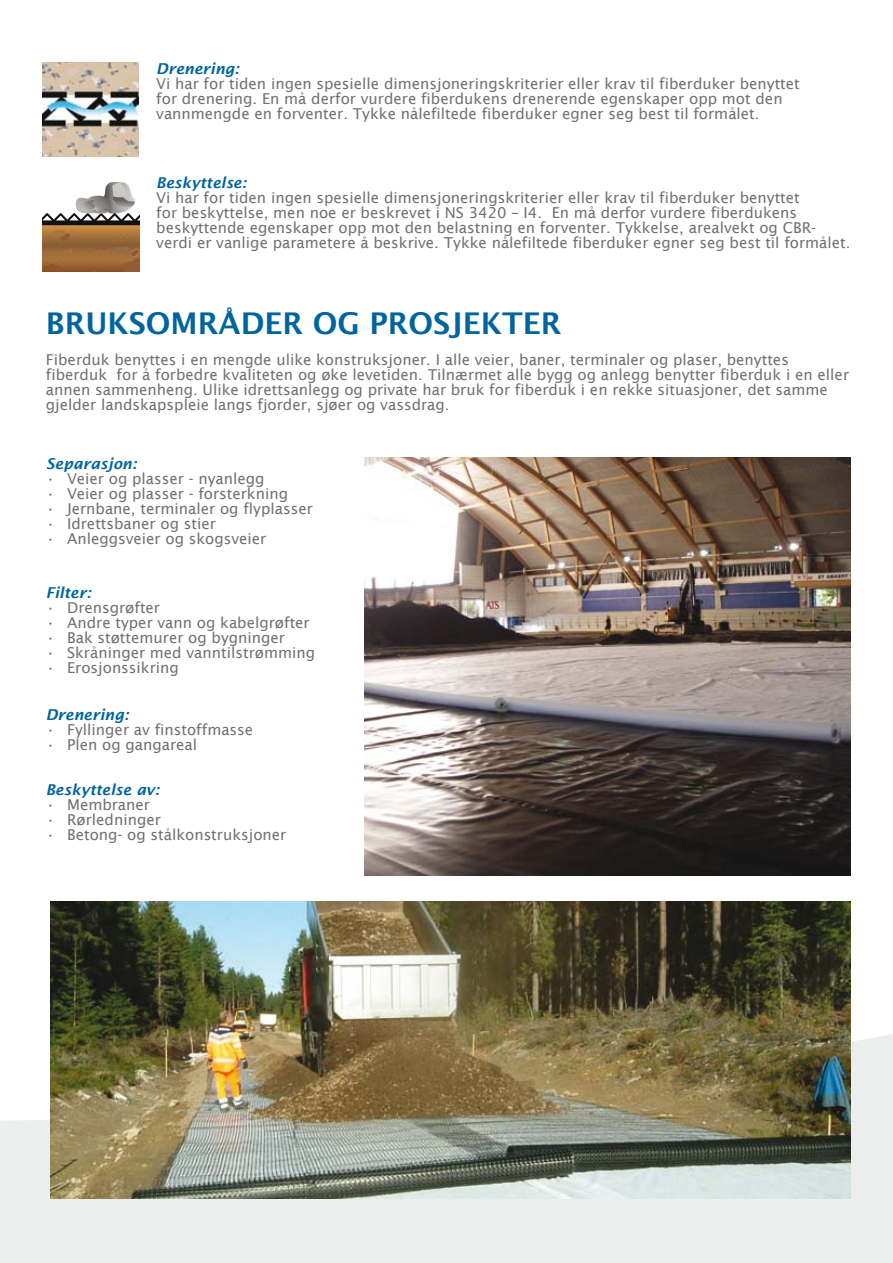
<style>
.page{position:relative;width:893px;height:1263px;background:#fff}
.page>*{position:absolute;margin:0;border:0;box-sizing:border-box;transform-origin:0 0}
.t1{font:600 30px "Lucida Sans";color:#00649f}
.t2{font:15px/15px "Lucida Sans";color:#707173}
.t3{font:italic 600 15px "Lucida Sans";color:#00649f}
</style>
<div class="page">
<div style="left:0;top:1034px;width:892px;height:229px;background:#eceded"></div>
<svg style="left:892px;top:1034px;width:1px;height:229px"></svg>
<svg style="left:42px;top:182px;width:98px;height:90px"></svg>
<img style="left:50px;top:901px;width:801px;height:298px">
<img style="left:364px;top:457px;width:487px;height:418px">
<img style="left:42px;top:62px;width:97px;height:95px">
<p class="t3" style="left:156px;top:60px;width:85px">Drenering:</p>
<p class="t2" style="left:156px;top:76px;width:645px">Vi har for tiden ingen spesielle dimensjoneringskriterier eller krav til fiberduker benyttet for drenering. En må derfor vurdere fiberdukens drenerende egenskaper opp mot den vannmengde en forventer. Tykke nålefiltede fiberduker egner seg best til formålet.</p>
<p class="t3" style="left:156px;top:174px;width:92px">Beskyttelse:</p>
<p class="t2" style="left:156px;top:190px;width:696px">Vi har for tiden ingen spesielle dimensjoneringskriterier eller krav til fiberduker benyttet<br>for beskyttelse, men noe er beskrevet i NS 3420 – I4. En må derfor vurdere fiberdukens beskyttende egenskaper opp mot den belastning en forventer. Tykkelse, arealvekt og CBR&shy;verdi er vanlige parametere å beskrive. Tykke nålefiltede fiberduker egner seg best til formålet.</p>
<h1 class="t1" style="left:46px;top:306px;width:517px">BRUKSOMRÅDER OG PROSJEKTER</h1>
<p class="t2" style="left:46px;top:352px;width:805px">Fiberduk benyttes i en mengde ulike konstruksjoner. I alle veier, baner, terminaler og plaser, benyttes fiberduk for å forbedre kvaliteten og øke levetiden. Tilnærmet alle bygg og anlegg benytter fiberduk i en eller annen sammenheng. Ulike idrettsanlegg og private har bruk for fiberduk i en rekke situasjoner, det samme gjelder landskapspleie langs fjorder, sjøer og vassdrag.</p>
<p class="t3" style="left:46px;top:455px;width:93px">Separasjon:</p>
<p class="t2" style="left:46px;top:471px;width:220px">• Veier og plasser - nyanlegg</p>
<p class="t2" style="left:46px;top:486px;width:244px">• Veier og plasser - forsterkning</p>
<p class="t2" style="left:46px;top:501px;width:269px">• Jernbane, terminaler og flyplasser</p>
<p class="t2" style="left:46px;top:516px;width:172px">• Idrettsbaner og stier</p>
<p class="t2" style="left:46px;top:531px;width:222px">• Anleggsveier og skogsveier</p>
<p class="t3" style="left:46px;top:584px;width:47px">Filter:</p>
<p class="t2" style="left:46px;top:600px;width:116px">• Drensgrøfter</p>
<p class="t2" style="left:46px;top:615px;width:265px">• Andre typer vann og kabelgrøfter</p>
<p class="t2" style="left:46px;top:630px;width:241px">• Bak støttemurer og bygninger</p>
<p class="t2" style="left:46px;top:645px;width:271px">• Skråninger med vanntilstrømming</p>
<p class="t2" style="left:46px;top:660px;width:135px">• Erosjonssikring</p>
<p class="t3" style="left:46px;top:706px;width:85px">Drenering:</p>
<p class="t2" style="left:46px;top:722px;width:209px">• Fyllinger av finstoffmasse</p>
<p class="t2" style="left:46px;top:737px;width:153px">• Plen og gangareal</p>
<p class="t3" style="left:46px;top:781px;width:115px">Beskyttelse av:</p>
<p class="t2" style="left:46px;top:797px;width:106px">• Membraner</p>
<p class="t2" style="left:46px;top:812px;width:117px">• Rørledninger</p>
<p class="t2" style="left:46px;top:827px;width:242px">• Betong- og stålkonstruksjoner</p>
</div>
